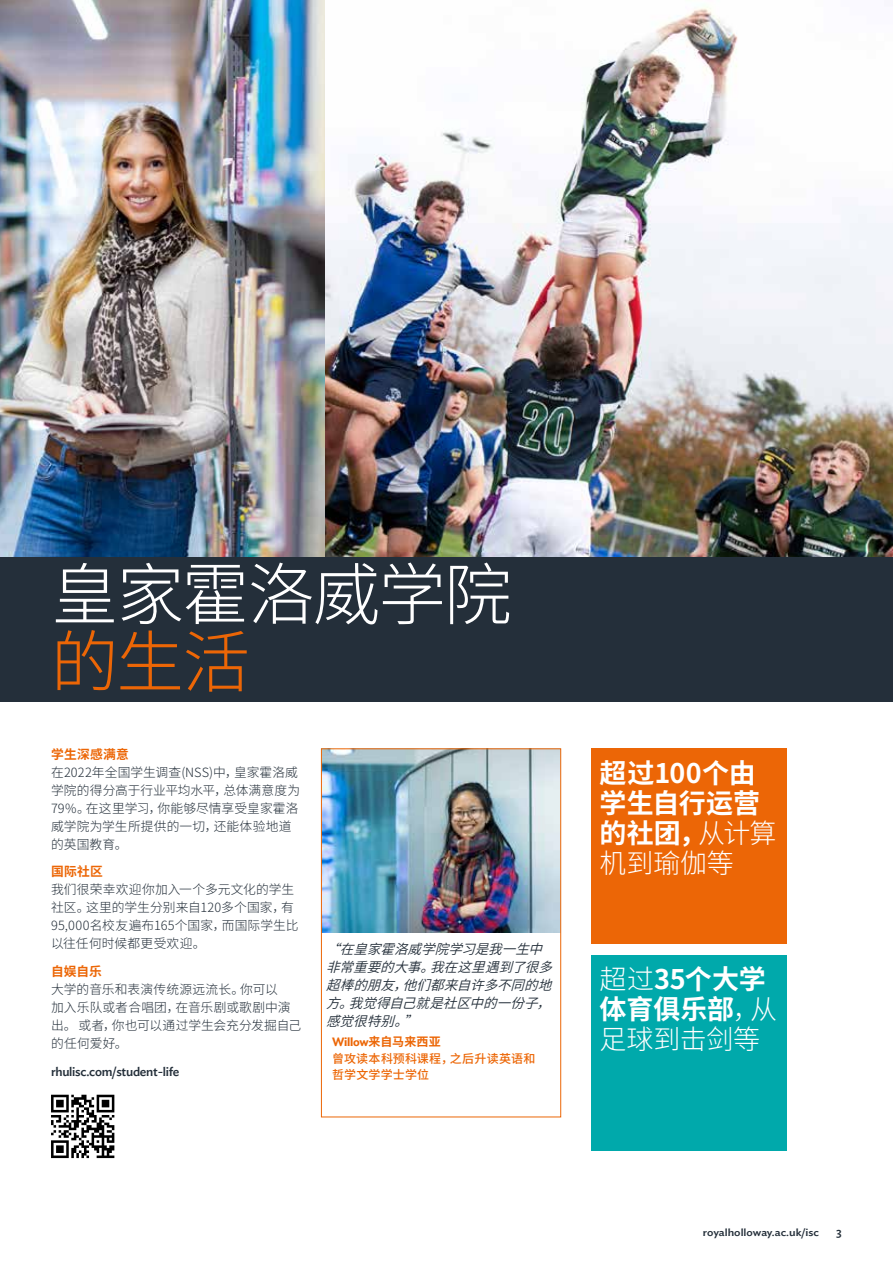
<style>
.page{position:relative;width:893px;height:1263px;background:#fff}
.page>*{position:absolute;margin:0;border:0;box-sizing:border-box;transform-origin:0 0}
.t1{font:300 67.5px "Source Han Sans CN";letter-spacing:-.025em;color:#fff}
.t2{font:300 67.5px "Source Han Sans CN";color:#ec6606}
.t3{font:700 27px/30px "Source Han Sans CN";color:#fff}
.t4{font:300 27px/30px "Source Han Sans CN";letter-spacing:-.01em;color:#fff}
.t5{font:italic 13.5px/18px "Source Han Sans CN";color:#242f3a}
.t6{font:300 12.75px/18px "Source Han Sans CN";letter-spacing:.005em;color:#242f3a}
.t7{font:500 12.75px "Ideal Sans";letter-spacing:-.02em;color:#242f3a}
.t8{font:700 12.75px "Source Han Sans CN";letter-spacing:.02em;color:#ec6606}
.t9{font:500 12px/16.5px "Source Han Sans CN";letter-spacing:.015em;color:#ec6606}
.t10{font:600 12px "Ideal Sans";letter-spacing:-.02em;color:#ec6606}
.t11{font:500 12px "Ideal Sans";color:#242f3a}
.t12{font:500 10.5px "Ideal Sans";color:#242f3a;scale:1.11 1}
.s1{font-family:"Source Han Sans CN";font-weight:700}
.s2{font-weight:300}
.s3{font-weight:700}
</style>
<div class="page">
<img style="left:325px;top:6px;width:568px;height:551px">
<img style="left:0;top:0;width:325px;height:557px">
<div style="left:0;top:557px;width:893px;height:145px;background:#242f3a"></div>
<div style="left:591px;top:748px;width:196px;height:196px;background:#ec6606"></div>
<div style="left:591px;top:955px;width:196px;height:196px;background:#00a9ab"></div>
<img style="left:323px;top:750px;width:236px;height:182px">
<div style="left:321px;top:748px;width:240px;height:369px;border:1px solid #ec6606"></div>
<svg style="left:51px;top:1095px;width:63px;height:63px"></svg>
<h1 class="t1" style="left:51px;top:556px;width:462px">皇家霍洛威学院</h1>
<h1 class="t2" style="left:51px;top:624px;width:201px">的生活</h1>
<p class="t8" style="left:51px;top:747px;width:79px">学生深感满意</p>
<p class="t6" style="left:51px;top:763px;width:251px">在2022年全国学生调查(NSS)中，皇家霍洛威学院的得分高于行业平均水平，总体满意度为<br>79%。在这里学习，你能够尽情享受皇家霍洛威学院为学生所提供的一切，还能体验地道的英国教育。</p>
<p class="t8" style="left:51px;top:864px;width:53px">国际社区</p>
<p class="t6" style="left:51px;top:881px;width:249px">我们很荣幸欢迎你加入一个多元文化的学生社区。这里的学生分别来自120多个国家，有<br>95,000名校友遍布165个国家，而国际学生比以往任何时候都更受欢迎。</p>
<p class="t8" style="left:51px;top:964px;width:52px">自娱自乐</p>
<p class="t6" style="left:51px;top:981px;width:252px">大学的音乐和表演传统源远流长。你可以<br>加入乐队或者合唱团，在音乐剧或歌剧中演出。 或者，你也可以通过学生会充分发掘自己的任何爱好。</p>
<p class="t7" style="left:51px;top:1062px;width:130px">rhulisc.com/student-life</p>
<p class="t5" style="left:326px;top:940px;width:238px">“在皇家霍洛威学院学习是我一生中非常重要的大事。我在这里遇到了很多超棒的朋友，他们都来自许多不同的地方。我觉得自己就是社区中的一份子，感觉很特别。”</p>
<p class="t10" style="left:332px;top:1033px;width:110px">Willow<span class="s1">来自马来西亚</span></p>
<p class="t9" style="left:332px;top:1050px;width:205px">曾攻读本科预科课程，之后升读英语和哲学文学学士学位</p>
<h2 class="t3" style="left:600px;top:758px;width:178px">超过100个由学生自行运营的社团，<span class="s2">从计算机到瑜伽等</span></h2>
<h2 class="t4" style="left:600px;top:965px;width:179px">超过<span class="s3">35个大学体育俱乐部</span>，从足球到击剑等</h2>
<p class="t12" style="left:703px;top:1224px;width:106px">royalholloway.ac.uk/isc</p>
<p class="t11" style="left:836px;top:1222px;width:7px">3</p>
</div>
